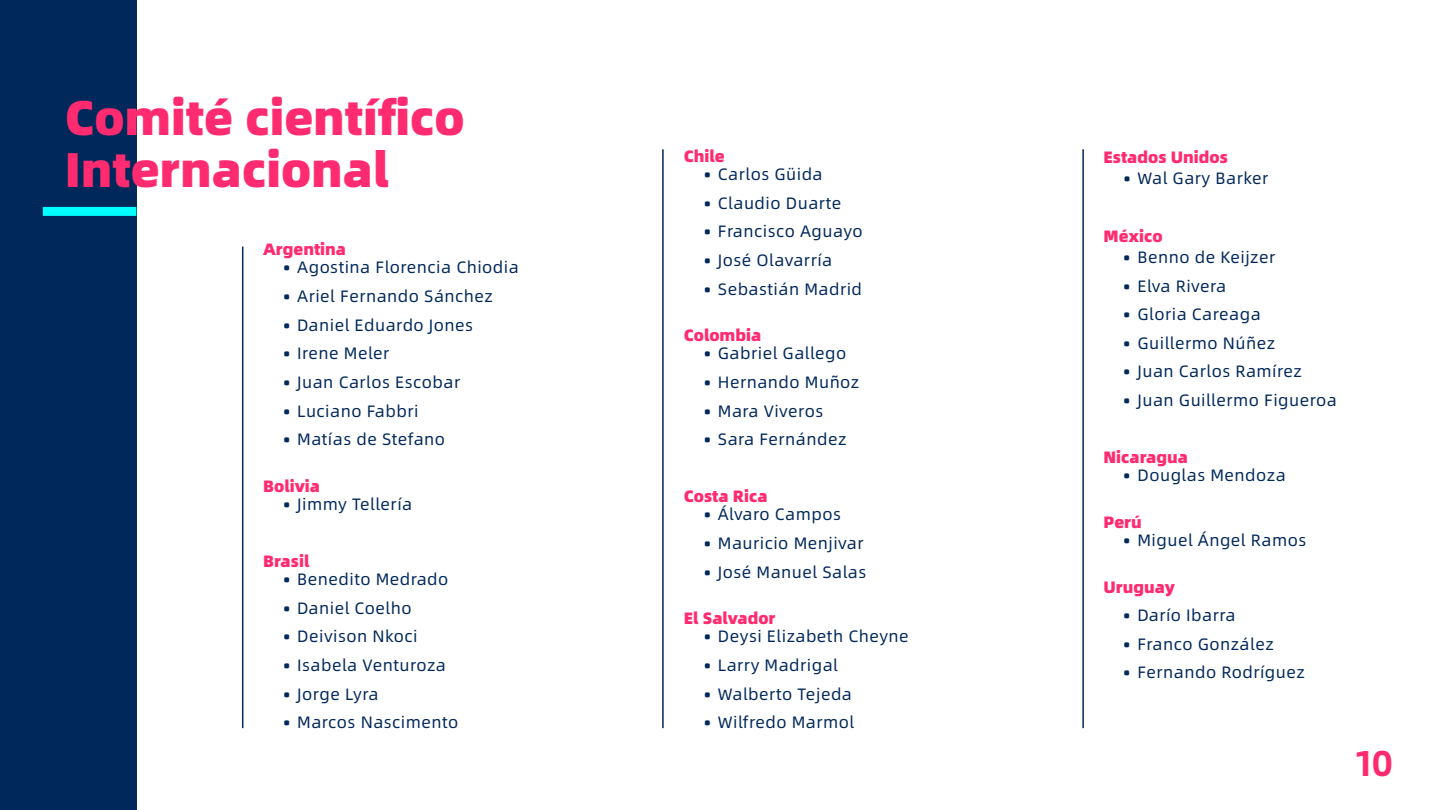
<style>
.page{position:relative;width:1440px;height:810px;background:#fff}
.page>*{position:absolute;margin:0;border:0;box-sizing:border-box;transform-origin:0 0}
.t1{font:800 48.75px/51.7px "Alibaba Pu Hui Ti";color:#ff2b70}
.t2{font:700 36px "Alibaba Pu Hui Ti";color:#ff2b70}
.t3{font:16.5px "Alibaba Sans";letter-spacing:.03em;color:#00285a}
.t4{font:800 16.5px "Alibaba Pu Hui Ti";color:#ff2b70}
.s1{font-weight:700}
</style>
<div class="page">
<div style="left:0;top:0;width:136px;height:810px;background:#00285a"></div>
<div style="left:43px;top:207px;width:93px;height:9px;background:#0ff"></div>
<hr style="left:242px;top:247px;width:1px;height:481px;background:#00285a">
<hr style="left:662px;top:149px;width:2px;height:579px;background:#00285a">
<hr style="left:1082px;top:149px;width:2px;height:579px;background:#00285a">
<h1 class="t1" style="left:65px;top:89px;width:402px">Comité científico<br>Internacional</h1>
<p class="t4" style="left:263px;top:236px;width:84px">Argentina</p>
<p class="t3" style="left:284px;top:255px;width:237px"><span class="s1">•</span> Agostina Florencia Chiodia</p>
<p class="t3" style="left:284px;top:284px;width:211px"><span class="s1">•</span> Ariel Fernando Sánchez</p>
<p class="t3" style="left:284px;top:312px;width:191px"><span class="s1">•</span> Daniel Eduardo Jones</p>
<p class="t3" style="left:284px;top:341px;width:107px"><span class="s1">•</span> Irene Meler</p>
<p class="t3" style="left:284px;top:370px;width:178px"><span class="s1">•</span> Juan Carlos Escobar</p>
<p class="t3" style="left:284px;top:398px;width:136px"><span class="s1">•</span> Luciano Fabbri</p>
<p class="t3" style="left:284px;top:427px;width:163px"><span class="s1">•</span> Matías de Stefano</p>
<p class="t4" style="left:263px;top:473px;width:58px">Bolivia</p>
<p class="t3" style="left:284px;top:492px;width:130px"><span class="s1">•</span> Jimmy Tellería</p>
<p class="t4" style="left:263px;top:548px;width:48px">Brasil</p>
<p class="t3" style="left:284px;top:567px;width:166px"><span class="s1">•</span> Benedito Medrado</p>
<p class="t3" style="left:284px;top:595px;width:129px"><span class="s1">•</span> Daniel Coelho</p>
<p class="t3" style="left:284px;top:624px;width:135px"><span class="s1">•</span> Deivison Nkoci</p>
<p class="t3" style="left:284px;top:653px;width:164px"><span class="s1">•</span> Isabela Venturoza</p>
<p class="t3" style="left:284px;top:681px;width:96px"><span class="s1">•</span> Jorge Lyra</p>
<p class="t3" style="left:284px;top:710px;width:176px"><span class="s1">•</span> Marcos Nascimento</p>
<p class="t4" style="left:684px;top:143px;width:42px">Chile</p>
<p class="t3" style="left:704px;top:162px;width:120px"><span class="s1">•</span> Carlos Güida</p>
<p class="t3" style="left:704px;top:191px;width:139px"><span class="s1">•</span> Claudio Duarte</p>
<p class="t3" style="left:704px;top:219px;width:160px"><span class="s1">•</span> Francisco Aguayo</p>
<p class="t3" style="left:704px;top:248px;width:129px"><span class="s1">•</span> José Olavarría</p>
<p class="t3" style="left:704px;top:276px;width:159px"><span class="s1">•</span> Sebastián Madrid</p>
<p class="t4" style="left:684px;top:322px;width:79px">Colombia</p>
<p class="t3" style="left:704px;top:341px;width:144px"><span class="s1">•</span> Gabriel Gallego</p>
<p class="t3" style="left:704px;top:370px;width:156px"><span class="s1">•</span> Hernando Muñoz</p>
<p class="t3" style="left:704px;top:398px;width:120px"><span class="s1">•</span> Mara Viveros</p>
<p class="t3" style="left:704px;top:427px;width:144px"><span class="s1">•</span> Sara Fernández</p>
<p class="t4" style="left:684px;top:483px;width:85px">Costa Rica</p>
<p class="t3" style="left:704px;top:502px;width:138px"><span class="s1">•</span> Álvaro Campos</p>
<p class="t3" style="left:704px;top:531px;width:161px"><span class="s1">•</span> Mauricio Menjivar</p>
<p class="t3" style="left:704px;top:559px;width:163px"><span class="s1">•</span> José Manuel Salas</p>
<p class="t4" style="left:684px;top:605px;width:93px">El Salvador</p>
<p class="t3" style="left:704px;top:624px;width:206px"><span class="s1">•</span> Deysi Elizabeth Cheyne</p>
<p class="t3" style="left:704px;top:653px;width:135px"><span class="s1">•</span> Larry Madrigal</p>
<p class="t3" style="left:704px;top:681px;width:149px"><span class="s1">•</span> Walberto Tejeda</p>
<p class="t3" style="left:704px;top:710px;width:151px"><span class="s1">•</span> Wilfredo Marmol</p>
<p class="t4" style="left:1104px;top:144px;width:126px">Estados Unidos</p>
<p class="t3" style="left:1124px;top:166px;width:146px"><span class="s1">•</span> Wal Gary Barker</p>
<p class="t4" style="left:1103px;top:222px;width:61px">México</p>
<p class="t3" style="left:1124px;top:245px;width:153px"><span class="s1">•</span> Benno de Keijzer</p>
<p class="t3" style="left:1124px;top:273px;width:104px"><span class="s1">•</span> Elva Rivera</p>
<p class="t3" style="left:1124px;top:302px;width:138px"><span class="s1">•</span> Gloria Careaga</p>
<p class="t3" style="left:1124px;top:331px;width:153px"><span class="s1">•</span> Guillermo Núñez</p>
<p class="t3" style="left:1124px;top:359px;width:179px"><span class="s1">•</span> Juan Carlos Ramírez</p>
<p class="t3" style="left:1124px;top:388px;width:214px"><span class="s1">•</span> Juan Guillermo Figueroa</p>
<p class="t4" style="left:1103px;top:444px;width:86px">Nicaragua</p>
<p class="t3" style="left:1124px;top:463px;width:163px"><span class="s1">•</span> Douglas Mendoza</p>
<p class="t4" style="left:1103px;top:509px;width:40px">Perú</p>
<p class="t3" style="left:1124px;top:528px;width:184px"><span class="s1">•</span> Miguel Ángel Ramos</p>
<p class="t4" style="left:1103px;top:573px;width:73px">Uruguay</p>
<p class="t3" style="left:1124px;top:603px;width:113px"><span class="s1">•</span> Darío Ibarra</p>
<p class="t3" style="left:1124px;top:632px;width:151px"><span class="s1">•</span> Franco González</p>
<p class="t3" style="left:1124px;top:660px;width:182px"><span class="s1">•</span> Fernando Rodríguez</p>
<h2 class="t2" style="left:1354px;top:735px;width:41px">10</h2>
</div>
